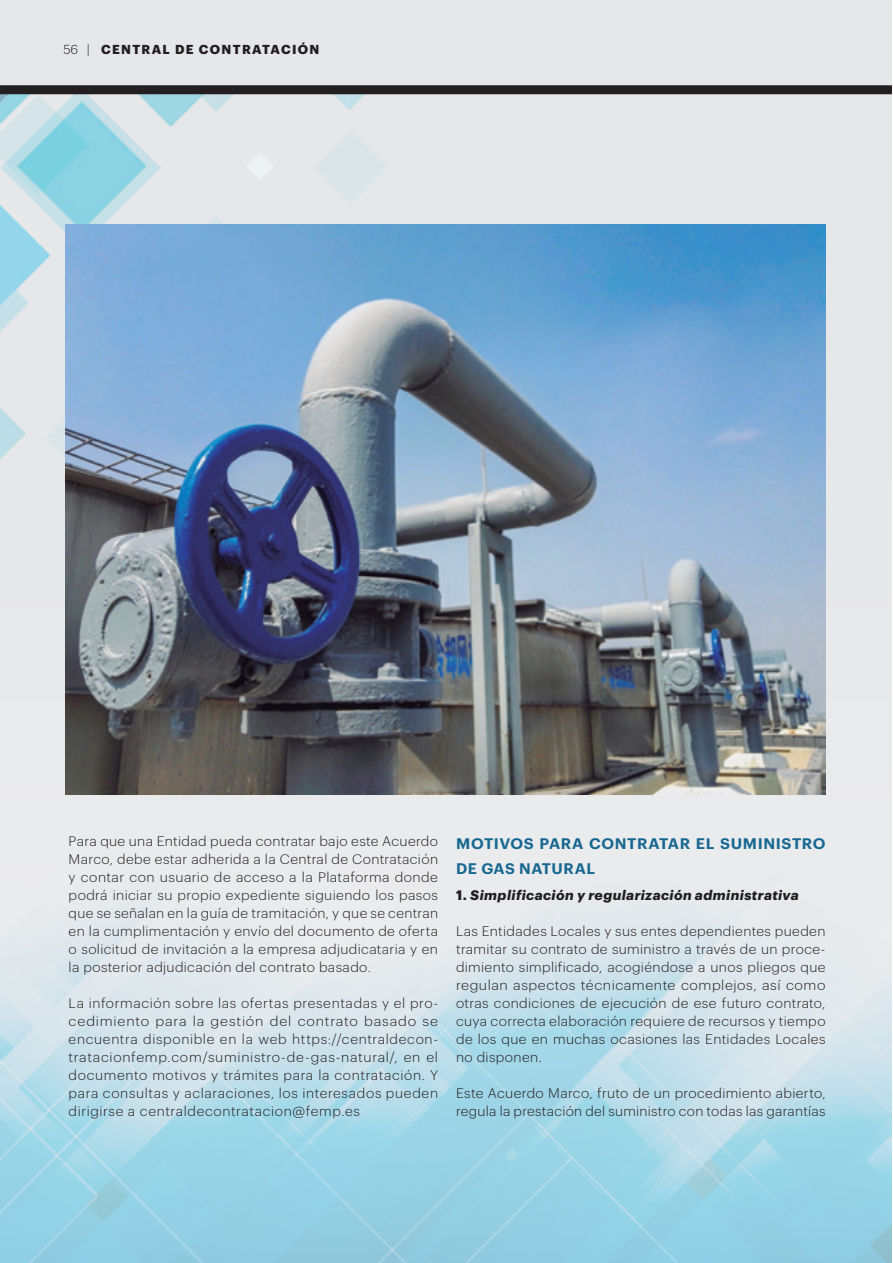
<style>
.page{position:relative;width:893px;height:1263px;background:#fff}
.page>*{position:absolute;margin:0;border:0;box-sizing:border-box;transform-origin:0 0}
.t1{font:600 15px/25.5px "Graphik";letter-spacing:.03em;color:#166791;scale:1.04 1}
.t2{font:300 13.5px/18px "Graphik";letter-spacing:.03em;color:#231f20;text-align:justify}
.t3{font:italic 700 13.5px "Graphik";letter-spacing:.03em;color:#231f20}
.t4{font:700 12.75px "Graphik";color:#231f20}
.s1{font-weight:300}
.s2{font-style:normal}
</style>
<div class="page">
<div style="left:0;top:0;width:892px;height:1263px;background:#e6e7e9"></div>
<img style="left:0;top:94px;width:526px;height:238px">
<img style="left:0;top:366px;width:892px;height:897px">
<div style="left:0;top:85px;width:892px;height:9px;background:#231f20"></div>
<img style="left:65px;top:224px;width:760px;height:571px">
<p class="t4" style="left:63px;top:39px;width:49px"><span class="s1">56 |</span> CENTRAL</p>
<p class="t4" style="left:175px;top:39px;width:35px">DE CONTRATACIÓN</p>
<p class="t2" style="left:69px;top:831px;width:371px">Para que una Entidad pueda contratar bajo este Acuerdo Marco, debe estar adherida a la Central de Contratación y contar con usuario de acceso a la Plataforma donde podrá iniciar su propio expediente siguiendo los pasos que se señalan en la guía de tramitación, y que se centran en la cumplimentación y envío del documento de oferta o solicitud de invitación a la empresa adjudicataria y en la posterior adjudicación del contrato basado.</p>
<p class="t2" style="left:69px;top:993px;width:371px">La información sobre las ofertas presentadas y el pro&shy;cedimiento para la gestión del contrato basado se encuentra disponible en la web https://centraldecon&shy;tratacionfemp.com/suministro-de-gas-natural/, en el documento motivos y trámites para la contratación. Y para consultas y aclaraciones, los interesados pueden dirigirse a centraldecontratacion@femp.es</p>
<p class="t1" style="left:456px;top:829px;width:357px">MOTIVOS PARA CONTRATAR EL SUMINISTRO<br>DE GAS NATURAL</p>
<p class="t3" style="left:456px;top:885px;width:344px"><span class="s2">1.</span> Simplificación y regularización administrativa</p>
<p class="t2" style="left:456px;top:921px;width:371px">Las Entidades Locales y sus entes dependientes pueden tramitar su contrato de suministro a través de un proce&shy;dimiento simplificado, acogiéndose a unos pliegos que regulan aspectos técnicamente complejos, así como otras condiciones de ejecución de ese futuro contrato, cuya correcta elaboración requiere de recursos y tiempo de los que en muchas ocasiones las Entidades Locales no disponen.</p>
<p class="t2" style="left:456px;top:1083px;width:371px">Este Acuerdo Marco, fruto de un procedimiento abierto, regula la prestación del suministro con todas las garantías</p>
</div>
